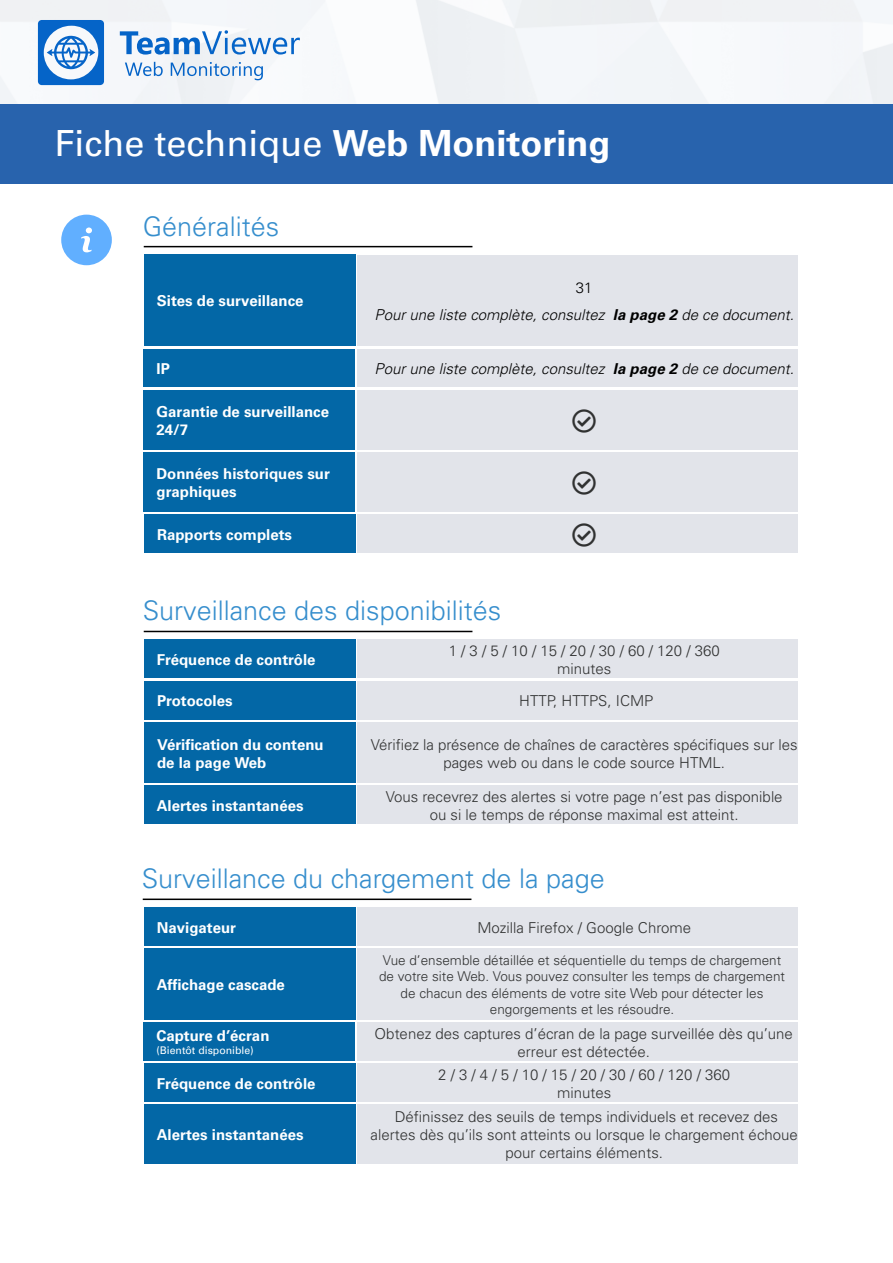
<style>
.page{position:relative;width:893px;height:1263px;background:#fff}
.page>*{position:absolute;margin:0;border:0;box-sizing:border-box;transform-origin:0 0}
.t1{font:36px "Univers LT 55 Rm";color:#fff}
.t2{font:27px "Univers LT 45 Lt";color:#368ecd}
.t3{font:15px/18px "Univers LT 45 Lt";color:#303131;text-align:center}
.t4{font:15px/18px "Univers LT 65 Bd";color:#fff}
.t5{font:15px "Univers LT 45 Lt Obl";color:#000}
.t6{font:15px "Univers LT 45 Lt";color:#000}
.t7{font:13.5px/16.2px "Univers LT 45 Lt";color:#303131;text-align:center}
.t8{font:10.5px "Univers LT 55 Rm";color:#fff}
.s1{font-family:"Univers LT 65 Bd"}
.s2{font-family:"Univers LT 65 Bd Obl"}
</style>
<div class="page">
<svg style="left:125px;top:62px;width:38px;height:14px"></svg>
<svg style="left:171px;top:62px;width:92px;height:18px"></svg>
<svg style="left:120px;top:30px;width:180px;height:25px"></svg>
<svg style="left:38px;top:20px;width:66px;height:65px"></svg>
<div style="left:0;top:104px;width:893px;height:80px;background:#2863ad"></div>
<div style="left:357px;top:255px;width:441px;height:91px;background:#e2e4ea"></div>
<div style="left:357px;top:681px;width:441px;height:39px;background:#e2e4ea"></div>
<hr style="left:144px;top:246px;width:328px;height:1px;background:#000">
<hr style="left:144px;top:631px;width:328px;height:1px;background:#000">
<div style="left:144px;top:255px;width:211px;height:91px;background:#0367a6"></div>
<div style="left:144px;top:681px;width:211px;height:39px;background:#0367a6"></div>
<div style="left:357px;top:640px;width:441px;height:38px;background:#e2e4ea"></div>
<div style="left:144px;top:640px;width:211px;height:38px;background:#0367a6"></div>
<div style="left:61px;top:215px;width:51px;height:50px;background:#61afff;border-radius:50%"></div>
<svg style="left:81px;top:227px;width:11px;height:25px"></svg>
<div style="left:357px;top:948px;width:441px;height:72px;background:#e2e4ea"></div>
<div style="left:357px;top:1063px;width:441px;height:39px;background:#e2e4ea"></div>
<div style="left:357px;top:1105px;width:441px;height:59px;background:#e2e4ea"></div>
<hr style="left:143px;top:898px;width:328px;height:2px;background:#000">
<div style="left:144px;top:907px;width:211px;height:39px;background:#0367a6"></div>
<div style="left:144px;top:948px;width:211px;height:72px;background:#0367a6"></div>
<div style="left:144px;top:1063px;width:211px;height:39px;background:#0367a6"></div>
<div style="left:144px;top:1105px;width:211px;height:59px;background:#0367a6"></div>
<div style="left:357px;top:907px;width:441px;height:39px;background:#e2e4ea"></div>
<div style="left:357px;top:390px;width:441px;height:59px;background:#e2e4ea"></div>
<div style="left:144px;top:390px;width:211px;height:59px;background:#0367a6"></div>
<div style="left:144px;top:452px;width:211px;height:60px;background:#0367a6"></div>
<div style="left:357px;top:452px;width:441px;height:60px;background:#e2e4ea"></div>
<div style="left:144px;top:723px;width:211px;height:60px;background:#0367a6"></div>
<div style="left:357px;top:723px;width:441px;height:60px;background:#e2e4ea"></div>
<div style="left:144px;top:785px;width:211px;height:39px;background:#0367a6"></div>
<div style="left:357px;top:785px;width:441px;height:39px;background:#e2e4ea"></div>
<div style="left:144px;top:514px;width:211px;height:39px;background:#0367a6"></div>
<div style="left:357px;top:514px;width:441px;height:39px;background:#e2e4ea"></div>
<div style="left:144px;top:349px;width:211px;height:37px;background:#0367a6"></div>
<div style="left:357px;top:349px;width:441px;height:37px;background:#e2e4ea"></div>
<div style="left:357px;top:1022px;width:441px;height:39px;background:#e2e4ea"></div>
<div style="left:144px;top:1022px;width:211px;height:39px;background:#0367a6"></div>
<h1 class="t1" style="left:54px;top:122px;width:558px">Fiche technique <span class="s1">Web Monitoring</span></h1>
<h2 class="t2" style="left:143px;top:210px;width:138px">Généralités</h2>
<p class="t4" style="left:157px;top:292px;width:148px">Sites de surveillance</p>
<p class="t6" style="left:576px;top:279px;width:18px">31</p>
<p class="t5" style="left:375px;top:305px;width:421px">Pour une liste complète, consultez <span class="s2">la page 2</span> de ce document.</p>
<p class="t4" style="left:156px;top:360px;width:15px">IP</p>
<p class="t5" style="left:375px;top:359px;width:421px">Pour une liste complète, consultez <span class="s2">la page 2</span> de ce document.</p>
<p class="t4" style="left:156px;top:402px;width:174px">Garantie de surveillance<br>24/7</p>
<p class="t4" style="left:156px;top:465px;width:175px">Données historiques sur graphiques</p>
<p class="t4" style="left:157px;top:526px;width:137px">Rapports complets</p>
<h2 class="t2" style="left:143px;top:594px;width:360px">Surveillance des disponibilités</h2>
<p class="t4" style="left:157px;top:651px;width:160px">Fréquence de contrôle</p>
<p class="t4" style="left:157px;top:692px;width:77px">Protocoles</p>
<p class="t3" style="left:449px;top:642px;width:273px">1 / 3 / 5 / 10 / 15 / 20 / 30 / 60 / 120 / 360 minutes</p>
<p class="t3" style="left:519px;top:692px;width:136px">HTTP, HTTPS, ICMP</p>
<p class="t4" style="left:157px;top:735px;width:168px">Vérification du contenu de la page Web</p>
<p class="t3" style="left:371px;top:735px;width:429px">Vérifiez la présence de chaînes de caractères spécifiques sur les pages web ou dans le code source HTML.</p>
<p class="t4" style="left:157px;top:796px;width:148px">Alertes instantanées</p>
<p class="t3" style="left:386px;top:787px;width:398px">Vous recevrez des alertes si votre page n’est pas disponible ou si le temps de réponse maximal est atteint.</p>
<h2 class="t2" style="left:142px;top:862px;width:464px">Surveillance du chargement de la page</h2>
<p class="t4" style="left:157px;top:918px;width:81px">Navigateur</p>
<p class="t3" style="left:477px;top:918px;width:215px">Mozilla Firefox / Google Chrome</p>
<p class="t4" style="left:157px;top:976px;width:130px">Affichage cascade</p>
<p class="t4" style="left:156px;top:1027px;width:115px">Capture d’écran</p>
<p class="t8" style="left:156px;top:1044px;width:99px">(Bientôt disponible)</p>
<p class="t4" style="left:157px;top:1075px;width:160px">Fréquence de contrôle</p>
<p class="t4" style="left:157px;top:1126px;width:148px">Alertes instantanées</p>
<p class="t7" style="left:379px;top:952px;width:408px">Vue d’ensemble détaillée et séquentielle du temps de chargement de votre site Web. Vous pouvez consulter les temps de chargement de chacun des éléments de votre site Web pour détecter les engorgements et les résoudre.</p>
<p class="t3" style="left:375px;top:1024px;width:420px">Obtenez des captures d’écran de la page surveillée dès qu’une erreur est détectée.</p>
<p class="t3" style="left:438px;top:1065px;width:293px">2 / 3 / 4 / 5 / 10 / 15 / 20 / 30 / 60 / 120 / 360 minutes</p>
<p class="t3" style="left:371px;top:1108px;width:429px">Définissez des seuils de temps individuels et recevez des alertes dès qu’ils sont atteints ou lorsque le chargement échoue pour certains éléments.</p>
</div>
